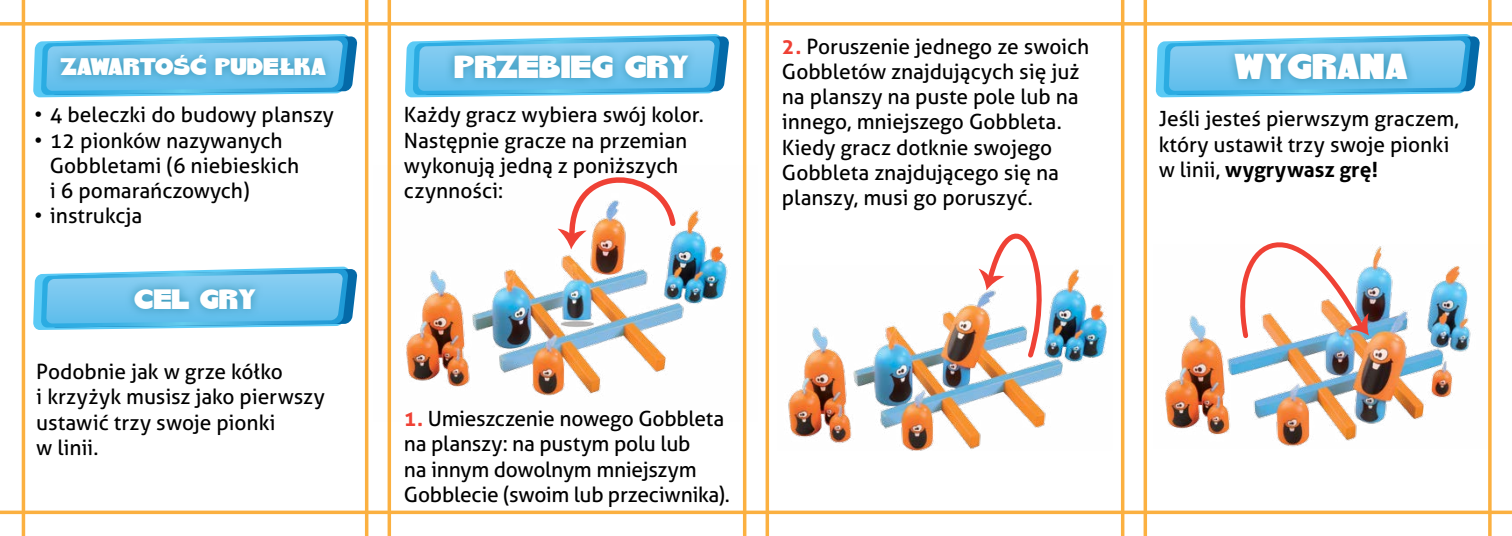
<style>
.page{position:relative;width:1512px;height:536px;background:#fff}
.page>*{position:absolute;margin:0;border:0;box-sizing:border-box;transform-origin:0 0}
.t1{font:31.5px "Chemy Retro";color:#fff}
.t2{font:28px "Chemy Retro";color:#fff}
.t3{font:24.5px "Chemy Retro";color:#fff}
.t4{font:21px/25.2px "Aller";letter-spacing:-.005em;color:#000}
.t5{font:21px "Chemy Retro";color:#fff}
.s1{font-weight:700;color:#ef4135}
.s2{font-weight:700}
</style>
<div class="page">
<img style="left:788px;top:268px;width:319px;height:182px">
<svg style="left:979px;top:233px;width:78px;height:128px"></svg>
<img style="left:387px;top:165px;width:360px;height:256px">
<svg style="left:558px;top:165px;width:121px;height:84px"></svg>
<img style="left:1165px;top:246px;width:306px;height:201px">
<svg style="left:1228px;top:242px;width:141px;height:99px"></svg>
<svg style="left:33px;top:34px;width:324px;height:63px"></svg>
<svg style="left:405px;top:34px;width:324px;height:63px"></svg>
<svg style="left:1156px;top:34px;width:324px;height:63px;background:#76c6eb"></svg>
<svg style="left:33px;top:266px;width:324px;height:64px;background:#77c7ec"></svg>
<div style="left:445px;top:46px;width:252px;height:42px;background:#0b738c;opacity:.55"></div>
<div style="left:1225px;top:44px;width:191px;height:45px;background:#0b738c;opacity:.55"></div>
<div style="left:125px;top:278px;width:139px;height:40px;background:#0b738c;opacity:.55"></div>
<div style="left:52px;top:45px;width:283px;height:40px;background:#0b738c;opacity:.55"></div>
<svg style="left:0;top:22px;width:1512px;height:4px;background:#fbb957"></svg>
<hr style="left:365px;top:0;width:3px;height:536px;background:#fbb040">
<hr style="left:743px;top:0;width:3px;height:536px;background:#fbb040">
<hr style="left:1121px;top:0;width:3px;height:536px;background:#fbb040">
<hr style="left:388px;top:0;width:3px;height:536px;background:#fbb040">
<hr style="left:766px;top:0;width:3px;height:536px;background:#fbb040">
<hr style="left:1144px;top:0;width:3px;height:536px;background:#fbb040">
<svg style="left:0;top:510px;width:1512px;height:4px;background:#fbbb5b"></svg>
<hr style="left:22px;top:0;width:3px;height:536px;background:#fbb040">
<svg style="left:1488px;top:0;width:4px;height:536px;background:#fbb956"></svg>
<p class="t5" style="left:61px;top:54px;width:267px">ZAWARTOŚĆ PUDEŁKA</p>
<p class="t4" style="left:34px;top:102px;width:301px">• 4 beleczki do budowy planszy</p>
<p class="t4" style="left:50px;top:127px;width:251px;text-indent:-16px">• 12 pionków nazywanych<br>Gobbletami (6 niebieskich i 6 pomarańczowych)</p>
<p class="t4" style="left:34px;top:203px;width:110px">• instrukcja</p>
<p class="t3" style="left:134px;top:284px;width:123px">CEL GRY</p>
<p class="t4" style="left:36px;top:359px;width:290px">Podobnie jak w grze kółko<br>i krzyżyk musisz jako pierwszy ustawić trzy swoje pionki<br>w linii.</p>
<p class="t4" style="left:782px;top:34px;width:309px"><span class="s1">2.</span> Poruszenie jednego ze swoich<br>Gobbletów znajdujących się już na planszy na puste pole lub na innego, mniejszego Gobbleta.<br>Kiedy gracz dotknie swojego<br>Gobbleta znajdującego się na planszy, musi go poruszyć.</p>
<h2 class="t2" style="left:454px;top:50px;width:237px">PRZEBIEG GRY</h2>
<h1 class="t1" style="left:1234px;top:48px;width:175px">WYGRANA</h1>
<p class="t4" style="left:404px;top:102px;width:301px">Każdy gracz wybiera swój kolor.<br>Następnie gracze na przemian wykonują jedną z poniższych czynności:</p>
<p class="t4" style="left:1159px;top:106px;width:302px">Jeśli jesteś pierwszym graczem, który ustawił trzy swoje pionki w linii, <span class="s2">wygrywasz grę!</span></p>
<p class="t4" style="left:404px;top:406px;width:328px"><span class="s1">1.</span> Umieszczenie nowego Gobbleta na planszy: na pustym polu lub<br>na innym dowolnym mniejszym<br>Gobblecie (swoim lub przeciwnika).</p>
</div>
